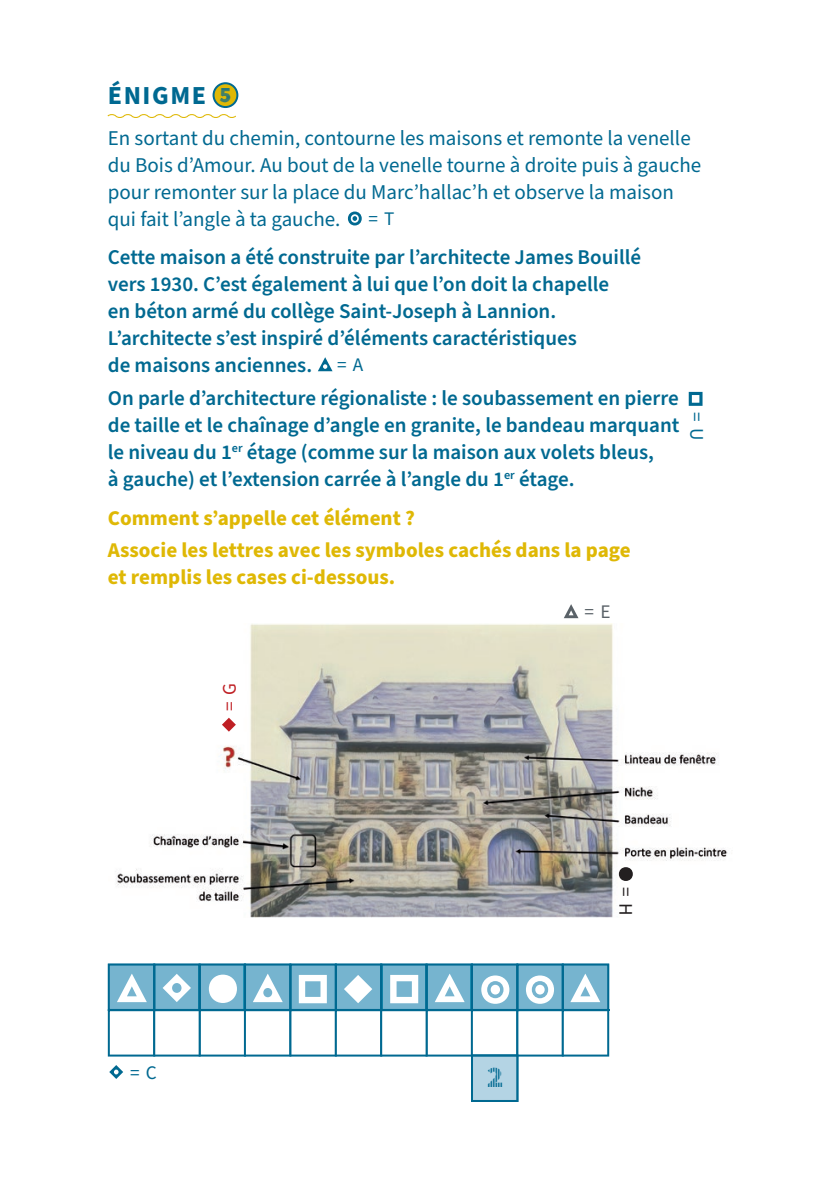
<style>
.page{position:relative;width:840px;height:1191px;background:#fff}
.page>*{position:absolute;margin:0;border:0;box-sizing:border-box;transform-origin:0 0}
.t1{font:900 30px "Source Sans Pro DISPLAYV2";color:#006991}
.t2{font:700 26px "Source Sans Pro";letter-spacing:.06em;color:#006991}
.t3{font:600 21px/27px "Source Sans Pro";color:#006991}
.t4{font:21px/27px "Source Sans Pro";color:#006991}
.t5{font:700 21px/32.6px "Source Sans Pro";color:#dfb805}
.t6{font:19.2px "Source Sans Pro";color:#006991}
.t7{font:19.2px "Source Sans Pro";color:#5a6268}
.t8{font:19.2px "Source Sans Pro";color:#231f20}
.t9{font:19.2px "Source Sans Pro";color:#bf1f24}
.s1{font-family:"Source Sans Pro DISPLAYV2";font-weight:900;font-size:22px}
</style>
<div class="page">
<img style="left:116px;top:624px;width:612px;height:293px">
<div style="left:213px;top:83px;width:24px;height:24px;background:#dfb805;border-radius:50%"></div>
<div style="left:212px;top:82px;width:26px;height:26px;border:2px solid #006991;border-radius:50%"></div>
<svg style="left:107px;top:114px;width:129px;height:4px"></svg>
<svg style="left:564px;top:604px;width:14px;height:14px"></svg>
<svg style="left:108px;top:963px;width:501px;height:139px"></svg>
<div style="left:618px;top:867px;width:14px;height:14px;background:#231f20;border-radius:50%"></div>
<svg style="left:318px;top:357px;width:14px;height:14px"></svg>
<svg style="left:688px;top:392px;width:14px;height:14px"></svg>
<svg style="left:222px;top:717px;width:14px;height:14px"></svg>
<svg style="left:348px;top:211px;width:13px;height:14px"></svg>
<p class="t2" style="left:108px;top:77px;width:125px">ÉNIGME <span class="s1">5</span></p>
<p class="t4" style="left:108px;top:125px;width:594px">En sortant du chemin, contourne les maisons et remonte la venelle du Bois d’Amour. Au bout de la venelle tourne à droite puis à gauche pour remonter sur la place du Marc’hallac’h et observe la maison qui fait l’angle à ta gauche.</p>
<p class="t3" style="left:108px;top:245px;width:534px">Cette maison a été construite par l’architecte James Bouillé vers 1930. C’est également à lui que l’on doit la chapelle<br>en béton armé du collège Saint-Joseph à Lannion.<br>L’architecte s’est inspiré d’éléments caractéristiques<br>de maisons anciennes.</p>
<p class="t3" style="left:108px;top:385px;width:572px">On parle d’architecture régionaliste : le soubassement en pierre de taille et le chaînage d’angle en granite, le bandeau marquant le niveau du 1<sup>er</sup> étage (comme sur la maison aux volets bleus,<br>à gauche) et l’extension carrée à l’angle du 1<sup>er</sup> étage.</p>
<p class="t5" style="left:108px;top:502px;width:524px">Comment s’appelle cet élément ?<br>Associe les lettres avec les symboles cachés dans la page</p>
<p class="t5" style="left:108px;top:561px;width:289px">et remplis les cases ci-dessous.</p>
<p class="t6" style="left:368px;top:206px;width:27px">= T</p>
<p class="t6" style="left:337px;top:352px;width:28px">= A</p>
<p class="t6" style="left:709px;top:412px;width:30px;rotate:90deg">= U</p>
<p class="t9" style="left:216px;top:710px;width:29px;rotate:-90deg">= G</p>
<p class="t6" style="left:130px;top:1059px;width:28px">= C</p>
<p class="t7" style="left:584px;top:599px;width:27px">= E</p>
<h1 class="t1" style="left:487px;top:1061px;width:18px">2</h1>
<p class="t8" style="left:638px;top:887px;width:30px;rotate:90deg">= H</p>
</div>
